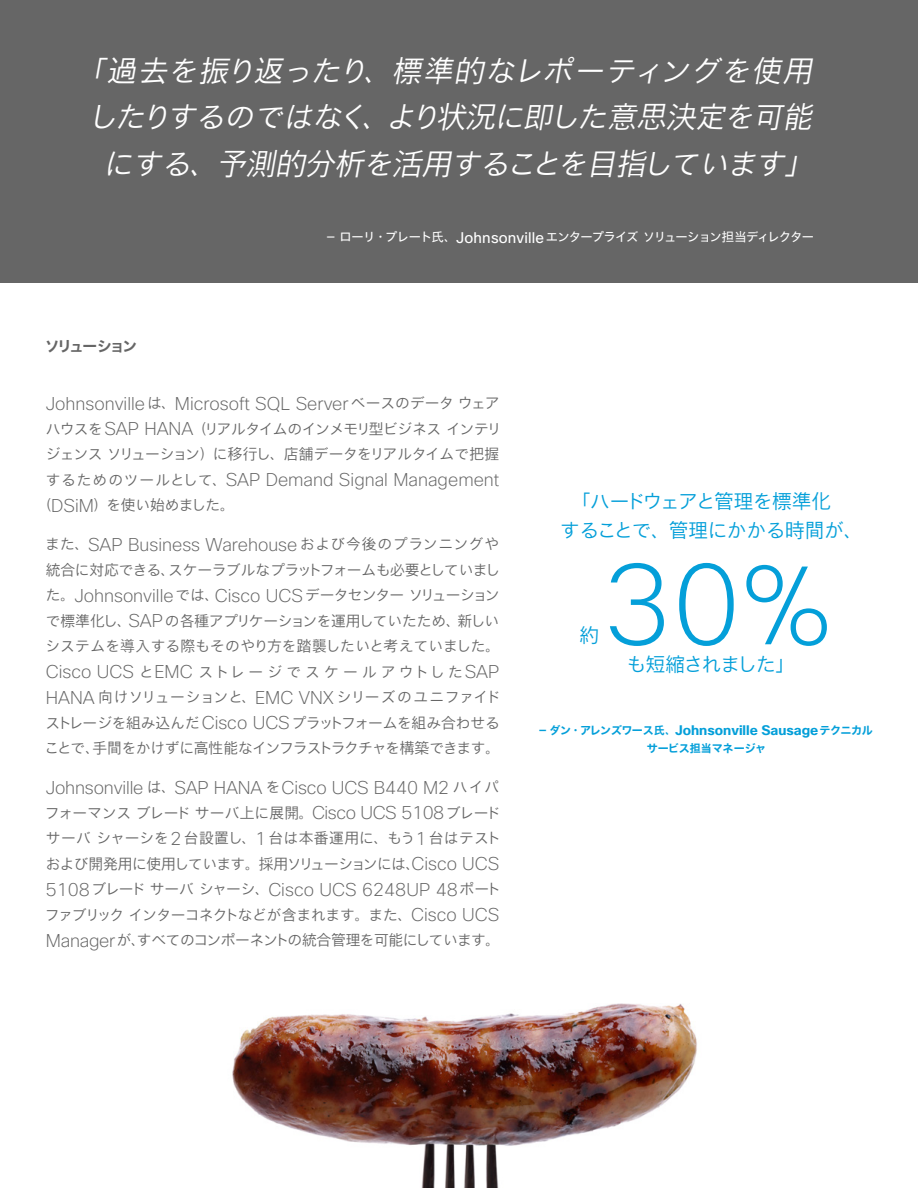
<style>
.page{position:relative;width:918px;height:1188px;background:#fff}
.page>*{position:absolute;margin:0;border:0;box-sizing:border-box;transform-origin:0 0}
.t1{font:200 113.7px "Cisco Sans";color:#049fd9}
.t2{font:italic 29.55px/46.5px "Cisco Sans JPN Light";color:#fff;text-align:right}
.t3{font:19.65px/28.8px "Cisco Sans JPN Light";letter-spacing:-.025em;color:#049fd9}
.t4{font:19.65px "Cisco Sans JPN Light";letter-spacing:-.06em;color:#049fd9}
.t5{font:200 18px "Cisco Sans";color:#666}
.t6{font:14.7px/25.5px "Cisco Sans JPN Light";letter-spacing:-.03em;color:#666}
.t7{font:14.7px "Cisco Sans JPN Bold";letter-spacing:-.145em;color:#666}
.t8{font:700 13.5px "Cisco Sans";color:#049fd9}
.t9{font:12.3px "Cisco Sans JPN";letter-spacing:-.065em;color:#fff}
.t10{font:11.1px "Cisco Sans JPN Bold";letter-spacing:-.005em;color:#049fd9}
.s1{font-family:"Cisco Sans";font-size:15px}
.s2{font-family:"Cisco Sans JPN Light";font-weight:400;font-size:14.7px}
.s3{font-family:"Cisco Sans";font-weight:200;font-size:18px}
.s4{font-size:18.45px}
.s5{font-family:"Cisco Sans";font-weight:200;font-size:18.45px}
.s6{font-size:111px}
.s7{font-family:"Cisco Sans JPN Bold";font-weight:400;font-size:11.1px}
</style>
<div class="page">
<img style="left:232px;top:1003px;width:465px;height:185px">
<div style="left:0;top:0;width:918px;height:283px;background:#666"></div>
<h2 class="t2" style="left:77px;top:49px;width:745px">「過去を振り返ったり、標準的なレポーティングを使用したりするのではなく、より状況に即した意思決定を可能にする、予測的分析を活用することを目指しています」</h2>
<p class="t7" style="left:45px;top:336px;width:94px">ソリューション</p>
<p class="t9" style="left:327px;top:228px;width:489px">— ローリ・プレート氏、<span class="s1">Johnsonville</span> エンタープライズソリューション担当ディレクター</p>
<p class="t5" style="left:46px;top:392px;width:455px">Johnsonville <span class="s2">は、</span>Microsoft SQL Server <span class="s2">ベースのデータウェア</span></p>
<p class="t6" style="left:46px;top:417px;width:457px">ハウスを <span class="s3">SAP HANA</span>（リアルタイムのインメモリ型ビジネスインテリジェンスソリューション）に移行し、店舗データをリアルタイムで把握</p>
<p class="t5" style="left:46px;top:468px;width:455px"><span class="s2">するためのツールとして、</span>SAP Demand Signal Management</p>
<p class="t6" style="left:37px;top:493px;width:199px">（<span class="s3">DSiM</span>）を使い始めました。</p>
<p class="t5" style="left:45px;top:533px;width:456px"><span class="s2">また、</span>SAP Business Warehouse <span class="s2">および今後のプランニングや</span></p>
<p class="t6" style="left:46px;top:558px;width:456px">統合に対応できる、スケーラブルなプラットフォームも必要としていまし</p>
<p class="t5" style="left:46px;top:584px;width:455px"><span class="s2">た。</span>Johnsonville <span class="s2">では、</span>Cisco UCS <span class="s2">データセンターソリューション</span></p>
<p class="t6" style="left:45px;top:609px;width:458px;text-align:justify">で標準化し、<span class="s3">SAP</span> の各種アプリケーションを運用していたため、新しいシステムを導入する際もそのやり方を踏襲したいと考えていました。<span class="s3">Cisco UCS</span> と <span class="s3">EMC</span> ストレージでスケールアウトした <span class="s3">SAP HANA</span> 向けソリューションと、<span class="s3">EMC VNX</span> シリーズのユニファイドストレージを組み込んだ <span class="s3">Cisco UCS</span> プラットフォームを組み合わせることで、手間をかけずに高性能なインフラストラクチャを構築できます。</p>
<p class="t5" style="left:46px;top:776px;width:455px">Johnsonville <span class="s2">は、</span>SAP HANA <span class="s2">を</span> Cisco UCS B<span class="s4">440</span> M<span class="s4">2</span> <span class="s2">ハイパ</span></p>
<p class="t6" style="left:45px;top:801px;width:458px">フォーマンスブレードサーバ上に展開。<span class="s3">Cisco UCS</span> <span class="s5">5108</span> ブレードサーバシャーシを <span class="s5">2</span> 台設置し、<span class="s5">1</span> 台は本番運用に、もう <span class="s5">1</span> 台はテストおよび開発用に使用しています。採用ソリューションには、<span class="s3">Cisco UCS </span><span class="s5">5108</span> ブレードサーバシャーシ、<span class="s3">Cisco UCS</span> <span class="s5">6248</span><span class="s3">UP</span> <span class="s5">48</span> ポートファブリックインターコネクトなどが含まれます。また、<span class="s3">Cisco UCS Manager</span> が、すべてのコンポーネントの統合管理を可能にしています。</p>
<h3 class="t3" style="left:560px;top:488px;width:304px;text-indent:11px">「ハードウェアと管理を標準化<br>することで、管理にかかる時間が、</h3>
<h3 class="t3" style="left:579px;top:622px;width:21px">約</h3>
<h1 class="t1" style="left:604px;top:532px;width:230px">30<span class="s6">%</span></h1>
<h3 class="t4" style="left:627px;top:651px;width:169px">も短縮されました」</h3>
<p class="t8" style="left:539px;top:722px;width:335px"><span class="s7">— ダン・アレンズワース氏、</span>Johnsonville Sausage <span class="s7">テクニカル</span></p>
<p class="t10" style="left:647px;top:741px;width:121px">サービス担当マネージャ</p>
</div>
